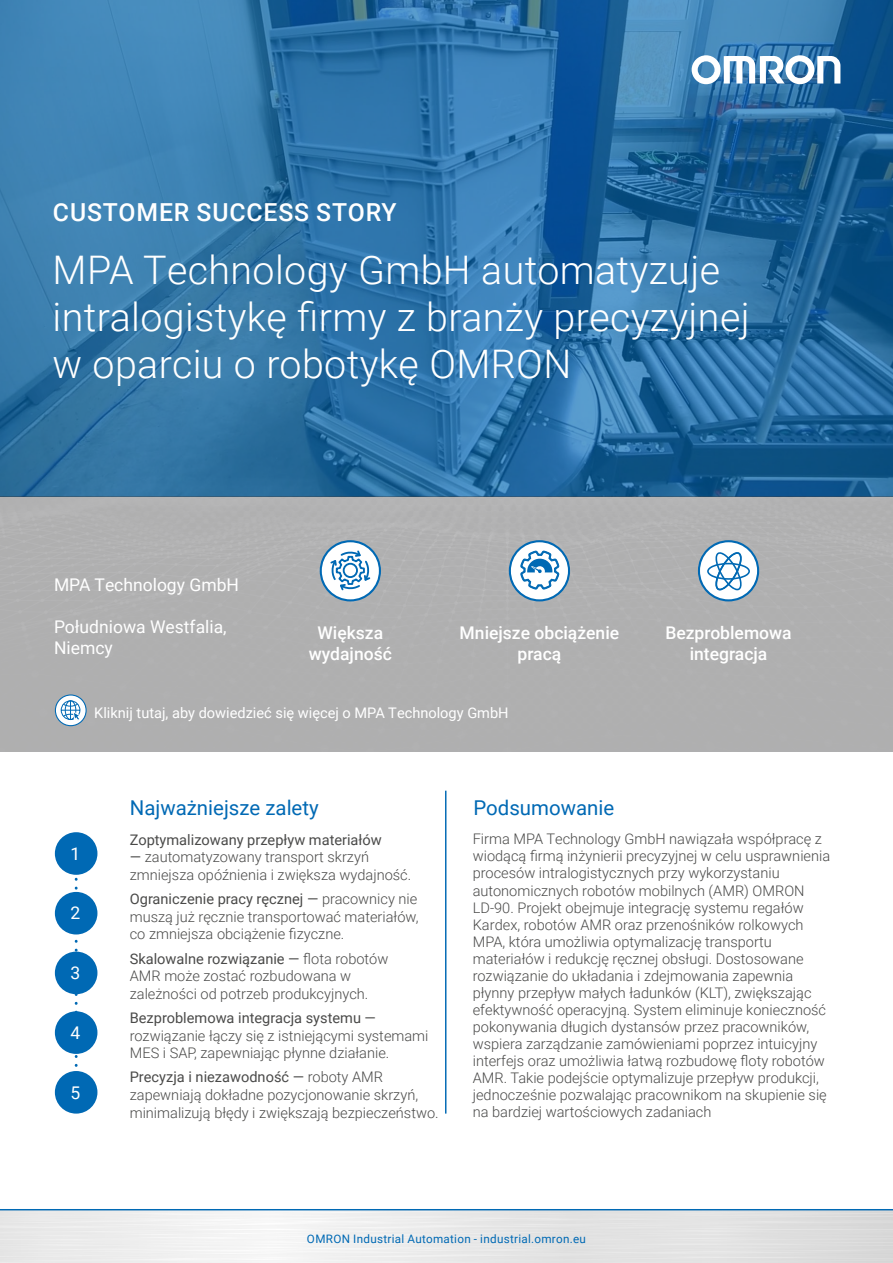
<style>
.page{position:relative;width:893px;height:1263px;background:#fff}
.page>*{position:absolute;margin:0;border:0;box-sizing:border-box;transform-origin:0 0}
.t1{font:300 39.45px/46.7px "Roboto";letter-spacing:.01em;color:#fff}
.t2{font:500 24.75px "Roboto";letter-spacing:.035em;color:#fff}
.t3{font:20.4px "Roboto";color:#0069b4}
.t4{font:500 17.55px/21px "Roboto";color:#fff;text-align:center}
.t5{font:17.55px/21px "Roboto";color:#fff}
.t6{font:300 14.55px/17.1px "Roboto";color:#4a4a49}
.t7{font:14.55px "Roboto";color:#4a4a49}
.t8{font:14.55px "Roboto";color:#fff}
.t9{font:11.7px "Roboto";letter-spacing:.025em;color:#0069b4}
.s1{font-weight:400}
</style>
<div class="page">
<div style="left:0;top:497px;width:893px;height:254px;background:#b0b0b0"></div>
<svg style="left:0;top:0;width:893px;height:497px;background:#2e72a6"></svg>
<svg style="left:0;top:1210px;width:893px;height:53px"></svg>
<svg style="left:698px;top:540px;width:61px;height:61px"></svg>
<svg style="left:509px;top:540px;width:61px;height:61px"></svg>
<svg style="left:320px;top:540px;width:61px;height:61px"></svg>
<svg style="left:55px;top:694px;width:32px;height:32px"></svg>
<hr style="left:445px;top:791px;width:1px;height:322px;background:#0069b4">
<svg style="left:75px;top:877px;width:3px;height:190px"></svg>
<svg style="left:692px;top:55px;width:148px;height:29px"></svg>
<hr style="left:0;top:1209px;width:893px;height:1px;background:#0069b4">
<div style="left:55px;top:892px;width:42px;height:42px;background:#0069b4;border-radius:50%"></div>
<div style="left:55px;top:951px;width:42px;height:43px;background:#0069b4;border-radius:50%"></div>
<div style="left:55px;top:1011px;width:42px;height:43px;background:#0069b4;border-radius:50%"></div>
<div style="left:55px;top:1071px;width:42px;height:42px;background:#0069b4;border-radius:50%"></div>
<div style="left:55px;top:832px;width:42px;height:43px;background:#0069b4;border-radius:50%"></div>
<h2 class="t2" style="left:53px;top:195px;width:345px">CUSTOMER SUCCESS STORY</h2>
<h1 class="t1" style="left:53px;top:245px;width:699px">MPA Technology GmbH automatyzuje intralogistykę firmy z branży precyzyjnej w oparciu o robotykę OMRON</h1>
<p class="t5" style="left:54px;top:574px;width:186px">MPA Technology GmbH</p>
<p class="t5" style="left:54px;top:616px;width:174px">Południowa Westfalia,<br>Niemcy</p>
<p class="t4" style="left:309px;top:621px;width:85px">Większa wydajność</p>
<p class="t4" style="left:665px;top:621px;width:128px">Bezproblemowa integracja</p>
<p class="t4" style="left:460px;top:621px;width:161px">Mniejsze obciążenie pracą</p>
<p class="t8" style="left:94px;top:703px;width:416px">Kliknij tutaj, aby dowiedzieć się więcej o MPA Technology GmbH</p>
<p class="t5" style="left:70px;top:842px;width:11px">1</p>
<p class="t5" style="left:70px;top:902px;width:11px">2</p>
<p class="t5" style="left:70px;top:962px;width:11px">3</p>
<p class="t5" style="left:70px;top:1021px;width:11px">4</p>
<p class="t5" style="left:70px;top:1081px;width:11px">5</p>
<h3 class="t3" style="left:130px;top:793px;width:191px">Najważniejsze zalety</h3>
<h3 class="t3" style="left:473px;top:793px;width:142px">Podsumowanie</h3>
<p class="t7" style="left:130px;top:829px;width:254px">Zoptymalizowany przepływ materiałów</p>
<p class="t6" style="left:130px;top:848px;width:283px;line-height:17.5px"><span class="s1">—</span> zautomatyzowany transport skrzyń zmniejsza opóźnienia i zwiększa wydajność.</p>
<p class="t6" style="left:130px;top:890px;width:290px;line-height:17.5px;text-align:justify"><span class="s1">Ograniczenie pracy ręcznej —</span> pracownicy nie muszą już ręcznie transportować materiałów, co zmniejsza obciążenie fizyczne.</p>
<p class="t6" style="left:130px;top:949px;width:260px;line-height:17.5px"><span class="s1">Skalowalne rozwiązanie —</span> flota robotów<br>AMR może zostać rozbudowana w zależności od potrzeb produkcyjnych.</p>
<p class="t7" style="left:130px;top:1008px;width:248px">Bezproblemowa integracja systemu —</p>
<p class="t6" style="left:130px;top:1026px;width:300px;line-height:17.5px">rozwiązanie łączy się z istniejącymi systemami<br>MES i SAP, zapewniając płynne działanie.</p>
<p class="t6" style="left:130px;top:1068px;width:310px;line-height:17.5px"><span class="s1">Precyzja i niezawodność —</span> roboty AMR zapewniają dokładne pozycjonowanie skrzyń, minimalizują błędy i zwiększają bezpieczeństwo.</p>
<p class="t6" style="left:473px;top:830px;width:359px">Firma MPA Technology GmbH nawiązała współpracę z wiodącą firmą inżynierii precyzyjnej w celu usprawnienia procesów intralogistycznych przy wykorzystaniu autonomicznych robotów mobilnych (AMR) OMRON LD-90. Projekt obejmuje integrację systemu regałów Kardex, robotów AMR oraz przenośników rolkowych MPA, która umożliwia optymalizację transportu materiałów i redukcję ręcznej obsługi. Dostosowane rozwiązanie do układania i zdejmowania zapewnia płynny przepływ małych ładunków (KLT), zwiększając efektywność operacyjną. System eliminuje konieczność pokonywania długich dystansów przez pracowników, wspiera zarządzanie zamówieniami poprzez intuicyjny interfejs oraz umożliwia łatwą rozbudowę floty robotów AMR. Takie podejście optymalizuje przepływ produkcji, jednocześnie pozwalając pracownikom na skupienie się na bardziej wartościowych zadaniach</p>
<p class="t9" style="left:307px;top:1230px;width:281px">OMRON Industrial Automation - industrial.omron.eu</p>
</div>
